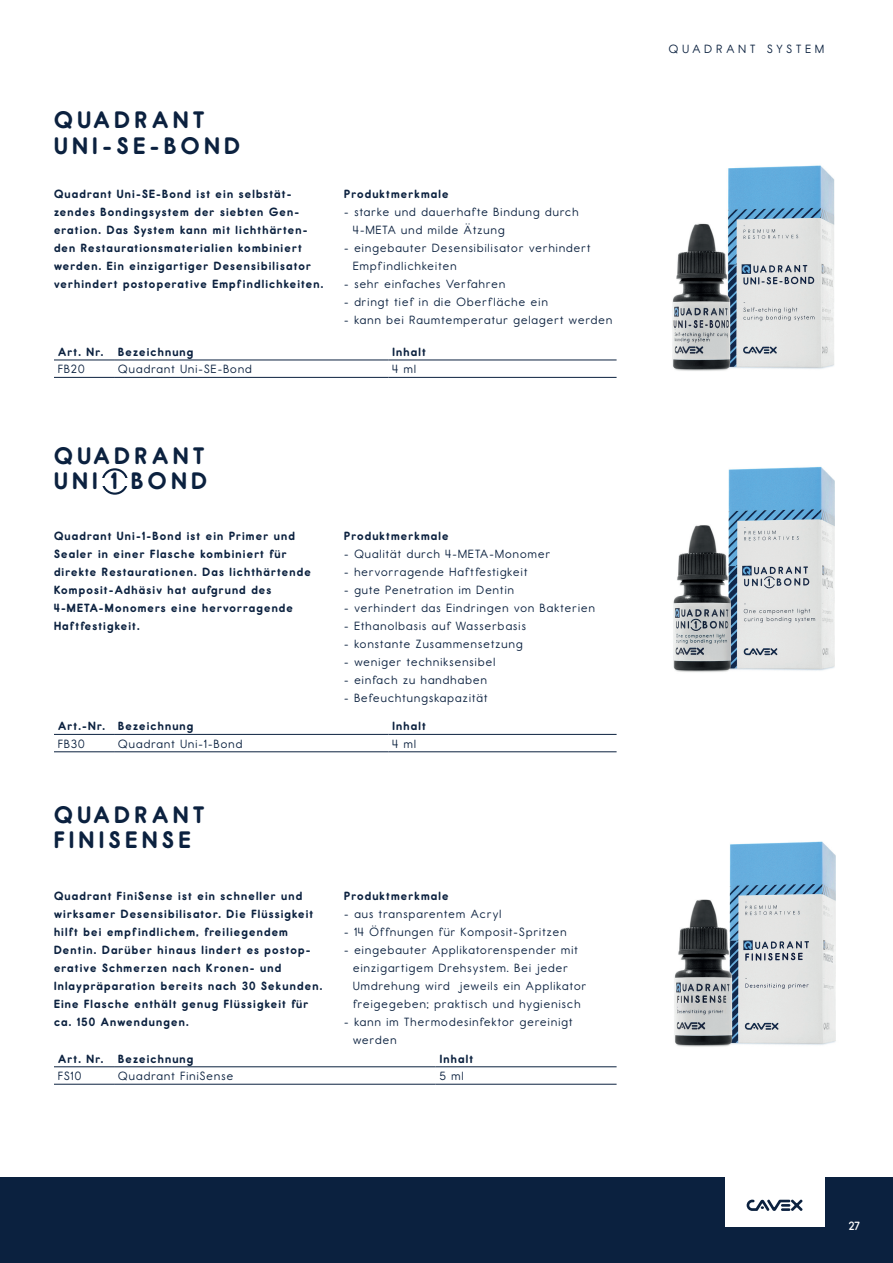
<style>
.page{position:relative;width:893px;height:1263px;background:#fff}
.page>*{position:absolute;margin:0;border:0;box-sizing:border-box;transform-origin:0 0}
.t1{font:700 24px/25.5px "CAVEX Report";letter-spacing:.2em;color:#0b213f}
.t2{font:700 12px/18px "CAVEX Report";letter-spacing:.1em;color:#0b213f}
.t3{font:12px/18px "CAVEX Report";letter-spacing:.1em;color:#0b213f}
.t4{font:12px "CAVEX Report";letter-spacing:.35em;color:#0b213f}
.t5{font:600 12px "CAVEX Report";color:#fff}
</style>
<div class="page">
<div style="left:0;top:1177px;width:893px;height:86px;background:#0b213f"></div>
<div style="left:725px;top:1127px;width:99px;height:99px;background:#fff"></div>
<svg style="left:747px;top:1199px;width:55px;height:12px"></svg>
<img style="left:672px;top:165px;width:163px;height:206px">
<img style="left:673px;top:466px;width:162px;height:206px">
<img style="left:674px;top:841px;width:162px;height:206px">
<hr style="left:54px;top:734px;width:60px;height:1px;background:#0b213f">
<hr style="left:114px;top:734px;width:274px;height:1px;background:#0b213f">
<hr style="left:388px;top:734px;width:229px;height:1px;background:#0b213f">
<hr style="left:54px;top:751px;width:60px;height:1px;background:#0b213f">
<hr style="left:114px;top:751px;width:274px;height:1px;background:#0b213f">
<hr style="left:388px;top:751px;width:229px;height:1px;background:#0b213f">
<div style="left:102px;top:468px;width:26px;height:27px;border:2px solid #0b213f;border-radius:50%"></div>
<div style="left:100px;top:478px;width:29px;height:8px;background:#fff"></div>
<hr style="left:54px;top:360px;width:60px;height:1px;background:#0b213f">
<hr style="left:114px;top:360px;width:274px;height:1px;background:#0b213f">
<hr style="left:388px;top:360px;width:229px;height:1px;background:#0b213f">
<hr style="left:54px;top:377px;width:60px;height:1px;background:#0b213f">
<hr style="left:114px;top:377px;width:274px;height:1px;background:#0b213f">
<hr style="left:388px;top:377px;width:229px;height:1px;background:#0b213f">
<hr style="left:54px;top:1066px;width:60px;height:1px;background:#0b213f">
<hr style="left:114px;top:1066px;width:322px;height:1px;background:#0b213f">
<hr style="left:436px;top:1066px;width:181px;height:1px;background:#0b213f">
<hr style="left:54px;top:1084px;width:60px;height:1px;background:#0b213f">
<hr style="left:114px;top:1084px;width:322px;height:1px;background:#0b213f">
<hr style="left:436px;top:1084px;width:181px;height:1px;background:#0b213f">
<h1 class="t1" style="left:54px;top:107px;width:187px">QUADRANT<br>UNI-SE-BOND</h1>
<p class="t2" style="left:54px;top:185px;width:271px">Quadrant Uni-SE-Bond ist ein selbstät&shy;zendes Bondingsystem der siebten Gen&shy;eration. Das System kann mit lichthärten&shy;den Restaurationsmaterialien kombiniert werden. Ein einzigartiger Desensibilisator verhindert postoperative Empfindlichkeiten.</p>
<p class="t2" style="left:344px;top:185px;width:106px">Produktmerkmale</p>
<p class="t3" style="left:353px;top:203px;width:227px;text-indent:-9px">- starke und dauerhafte Bindung durch<br>4-META und milde Ätzung</p>
<p class="t3" style="left:353px;top:239px;width:239px;text-indent:-9px">- eingebauter Desensibilisator verhindert<br>Empfindlichkeiten</p>
<p class="t3" style="left:344px;top:275px;width:162px">- sehr einfaches Verfahren</p>
<p class="t3" style="left:344px;top:293px;width:205px">- dringt tief in die Oberfläche ein</p>
<p class="t3" style="left:344px;top:311px;width:269px">- kann bei Raumtemperatur gelagert werden</p>
<p class="t2" style="left:58px;top:343px;width:137px">Art. Nr. Bezeichnung</p>
<p class="t2" style="left:393px;top:343px;width:35px">Inhalt</p>
<p class="t3" style="left:58px;top:360px;width:28px">FB20</p>
<p class="t3" style="left:118px;top:360px;width:135px">Quadrant Uni-SE-Bond</p>
<p class="t3" style="left:393px;top:360px;width:25px">4 ml</p>
<h1 class="t1" style="left:54px;top:443px;width:154px">QUADRANT<br>UNI 1 BOND</h1>
<p class="t2" style="left:54px;top:527px;width:258px">Quadrant Uni-1-Bond ist ein Primer und Sealer in einer Flasche kombiniert für direkte Restaurationen. Das lichthärtende Komposit-Adhäsiv hat aufgrund des 4-META-Monomers eine hervorragende Haftfestigkeit.</p>
<p class="t2" style="left:344px;top:527px;width:106px">Produktmerkmale</p>
<p class="t3" style="left:344px;top:545px;width:207px">- Qualität durch 4-META-Monomer</p>
<p class="t3" style="left:344px;top:563px;width:184px">- hervorragende Haftfestigkeit</p>
<p class="t3" style="left:344px;top:581px;width:171px">- gute Penetration im Dentin</p>
<p class="t3" style="left:344px;top:599px;width:252px">- verhindert das Eindringen von Bakterien</p>
<p class="t3" style="left:344px;top:617px;width:183px">- Ethanolbasis auf Wasserbasis</p>
<p class="t3" style="left:344px;top:635px;width:180px">- konstante Zusammensetzung</p>
<p class="t3" style="left:344px;top:653px;width:152px">- weniger techniksensibel</p>
<p class="t3" style="left:344px;top:671px;width:144px">- einfach zu handhaben</p>
<p class="t3" style="left:344px;top:689px;width:145px">- Befeuchtungskapazität</p>
<p class="t2" style="left:58px;top:717px;width:137px">Art.-Nr. Bezeichnung</p>
<p class="t2" style="left:393px;top:717px;width:35px">Inhalt</p>
<p class="t3" style="left:58px;top:734px;width:28px">FB30</p>
<p class="t3" style="left:118px;top:734px;width:125px">Quadrant Uni-1-Bond</p>
<p class="t3" style="left:393px;top:734px;width:25px">4 ml</p>
<h1 class="t1" style="left:54px;top:802px;width:152px">QUADRANT<br>FINISENSE</h1>
<p class="t2" style="left:54px;top:887px;width:270px">Quadrant FiniSense ist ein schneller und wirksamer Desensibilisator. Die Flüssigkeit hilft bei empfindlichem, freiliegendem Dentin. Darüber hinaus lindert es postop&shy;erative Schmerzen nach Kronen- und Inlaypräparation bereits nach 30 Sekunden.<br>Eine Flasche enthält genug Flüssigkeit für ca. 150 Anwendungen.</p>
<p class="t2" style="left:344px;top:887px;width:106px">Produktmerkmale</p>
<p class="t3" style="left:344px;top:905px;width:158px">- aus transparentem Acryl</p>
<p class="t3" style="left:344px;top:923px;width:224px">- 14 Öffnungen für Komposit-Spritzen</p>
<p class="t3" style="left:353px;top:941px;width:235px;text-indent:-9px">- eingebauter Applikatorenspender mit einzigartigem Drehsystem. Bei jeder Umdrehung wird jeweils ein Applikator freigegeben; praktisch und hygienisch</p>
<p class="t3" style="left:353px;top:1013px;width:221px;text-indent:-9px">- kann im Thermodesinfektor gereinigt werden</p>
<p class="t2" style="left:58px;top:1049px;width:137px">Art. Nr. Bezeichnung</p>
<p class="t2" style="left:440px;top:1049px;width:35px">Inhalt</p>
<p class="t3" style="left:58px;top:1067px;width:25px">FS10</p>
<p class="t3" style="left:118px;top:1067px;width:116px">Quadrant FiniSense</p>
<p class="t3" style="left:440px;top:1067px;width:25px">5 ml</p>
<p class="t4" style="left:669px;top:42px;width:157px">QUADRANT SYSTEM</p>
<p class="t5" style="left:849px;top:1218px;width:13px">27</p>
</div>
